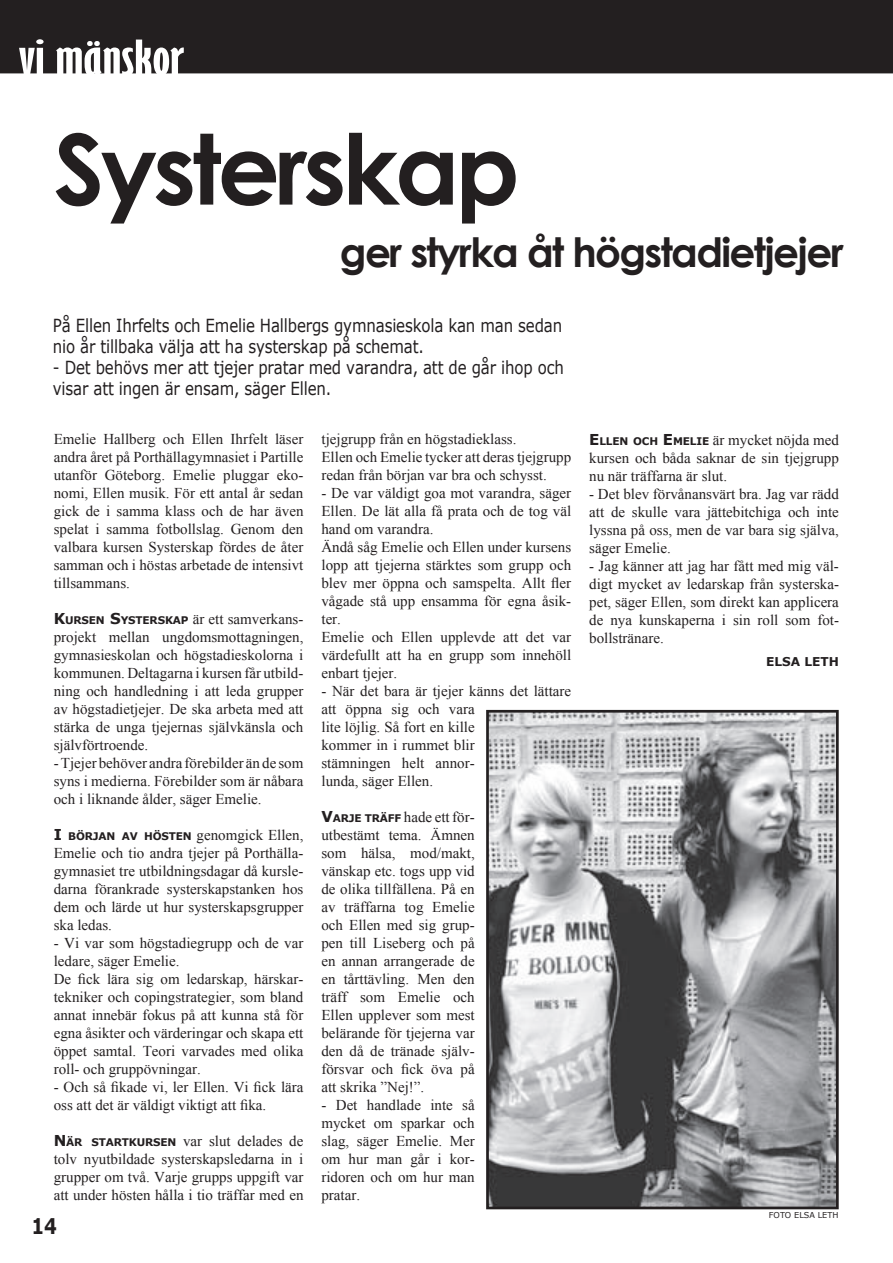
<style>
.page{position:relative;width:893px;height:1263px;background:#fff}
.page>*{position:absolute;margin:0;border:0;box-sizing:border-box;transform-origin:0 0}
.t1{font:700 97.5px "Century Gothic";color:#231f20}
.t2{font:700 extra-condensed 45px "Gill Sans";color:#fff;scale:1.5 1}
.t3{font:700 40.5px "Century Gothic";letter-spacing:-.04em;color:#231f20}
.t4{font:700 21.6px "Verdana";color:#231f20;scale:.83 1}
.t5{font:18px/21px "Verdana";letter-spacing:-.01em;color:#231f20;scale:.83 1}
.t6{font:15px/18px "Times New Roman";color:#231f20;text-align:justify}
.t7{font:700 12.15px "Verdana";color:#231f20}
.t8{font:8.1px "Verdana";color:#231f20}
.s1{font-family:"Verdana";font-weight:700}
.s2{font-family:"Verdana";font-weight:700;font-size:10.5px}
</style>
<div class="page">
<div style="left:0;top:0;width:893px;height:73px;background:#231f20"></div>
<img style="left:490px;top:714px;width:345px;height:491px">
<div style="left:486px;top:710px;width:353px;height:499px;border:3px solid #231f20"></div>
<h2 class="t2" style="left:18px;top:30px;width:112px">vi mänskor</h2>
<h1 class="t1" style="left:54px;top:108px;width:468px">Systerskap</h1>
<h3 class="t3" style="left:340px;top:227px;width:505px">ger styrka åt högstadietjejer</h3>
<p class="t5" style="left:53px;top:314px;width:615px">På Ellen Ihrfelts och Emelie Hallbergs gymnasieskola kan man sedan nio år tillbaka välja att ha systerskap på schemat.</p>
<p class="t5" style="left:53px;top:356px;width:617px">- Det behövs mer att tjejer pratar med varandra, att de går ihop och visar att ingen är ensam, säger Ellen.</p>
<p class="t6" style="left:54px;top:430px;width:251px">Emelie Hallberg och Ellen Ihrfelt läser andra året på Porthällagymnasiet i Partille utanför Göteborg. Emelie pluggar eko&shy;nomi, Ellen musik. För ett antal år sedan gick de i samma klass och de har även spelat i samma fotbollslag. Genom den valbara kursen Systerskap fördes de åter samman och i höstas arbetade de intensivt tillsammans.</p>
<p class="t6" style="left:54px;top:610px;width:251px"><span class="s1">K</span><span class="s2">URSEN</span> <span class="s1">S</span><span class="s2">YSTERSKAP</span> är ett samverkans&shy;projekt mellan ungdomsmottagningen, gymnasieskolan och högstadieskolorna i kommunen. Deltagarna i kursen får utbild&shy;ning och handledning i att leda grupper av högstadietjejer. De ska arbeta med att stärka de unga tjejernas självkänsla och självförtroende.</p>
<p class="t6" style="left:54px;top:754px;width:251px">- Tjejer behöver andra förebilder än de som syns i medierna. Förebilder som är nåbara och i liknande ålder, säger Emelie.</p>
<p class="t6" style="left:54px;top:826px;width:251px"><span class="s1">I</span> <span class="s2">BÖRJAN AV HÖSTEN</span> genomgick Ellen, Emelie och tio andra tjejer på Porthälla&shy;gymnasiet tre utbildningsdagar då kursle&shy;darna förankrade systerskapstanken hos dem och lärde ut hur systerskapsgrupper ska ledas.</p>
<p class="t6" style="left:54px;top:934px;width:251px;text-align:left">- Vi var som högstadiegrupp och de var ledare, säger Emelie.<br>De fick lära sig om ledarskap, härskar&shy;tekniker och copingstrategier, som bland annat innebär fokus på att kunna stå för egna åsikter och värderingar och skapa ett öppet samtal. Teori varvades med olika roll- och gruppövningar.</p>
<p class="t6" style="left:54px;top:1078px;width:251px">- Och så fikade vi, ler Ellen. Vi fick lära oss att det är väldigt viktigt att fika.</p>
<p class="t6" style="left:54px;top:1132px;width:251px"><span class="s1">N</span> <span class="s2">ÄR STARTKURSEN</span> var slut delades de tolv nyutbildade systerskapsledarna in i grupper om två. Varje grupps uppgift var att under hösten hålla i tio träffar med en</p>
<h3 class="t4" style="left:32px;top:1212px;width:32px">14</h3>
<p class="t6" style="left:321px;top:430px;width:251px;text-align:left">tjejgrupp från en högstadieklass.<br>Ellen och Emelie tycker att deras tjejgrupp redan från början var bra och schysst.</p>
<p class="t6" style="left:321px;top:484px;width:251px;text-align:left">- De var väldigt goa mot varandra, säger<br>Ellen. De lät alla få prata och de tog väl hand om varandra.<br>Ändå såg Emelie och Ellen under kursens lopp att tjejerna stärktes som grupp och blev mer öppna och samspelta. Allt fler vågade stå upp ensamma för egna åsik&shy;ter.<br>Emelie och Ellen upplevde att det var värdefullt att ha en grupp som innehöll enbart tjejer.</p>
<p class="t6" style="left:321px;top:682px;width:251px;text-align:left">- När det bara är tjejer känns det lättare att öppna sig och vara<br>lite löjlig. Så fort en kille<br>kommer in i rummet blir<br>stämningen helt annor-<br>lunda, säger Ellen.</p>
<p class="t6" style="left:321px;top:808px;width:155px"><span class="s1">V</span><span class="s2">ARJE TRÄFF</span> hade ett för&shy;utbestämt tema. Ämnen som hälsa, mod/makt, vänskap etc. togs upp vid de olika tillfällena. På en av träffarna tog Emelie och Ellen med sig grup&shy;pen till Liseberg och på en annan arrangerade de en tårttävling. Men den träff som Emelie och Ellen upplever som mest belärande för tjejerna var den då de tränade själv&shy;försvar och fick öva på att skrika ”Nej!”.</p>
<p class="t6" style="left:321px;top:1096px;width:155px">- Det handlade inte så mycket om sparkar och slag, säger Emelie. Mer om hur man går i kor&shy;ridoren och om hur man pratar.</p>
<p class="t6" style="left:589px;top:431px;width:251px"><span class="s1">E</span> <span class="s2">LLEN OCH</span> <span class="s1">E</span> <span class="s2">MELIE</span> är mycket nöjda med kursen och båda saknar de sin tjejgrupp nu när träffarna är slut.</p>
<p class="t6" style="left:589px;top:485px;width:251px">- Det blev förvånansvärt bra. Jag var rädd att de skulle vara jättebitchiga och inte lyssna på oss, men de var bara sig själva, säger Emelie.</p>
<p class="t6" style="left:589px;top:557px;width:251px">- Jag känner att jag har fått med mig väl&shy;digt mycket av ledarskap från systerska&shy;pet, säger Ellen, som direkt kan applicera de nya kunskaperna i sin roll som fot&shy;bollstränare.</p>
<p class="t7" style="left:766px;top:654px;width:74px">ELSA LETH</p>
<p class="t8" style="left:769px;top:1210px;width:7px">foto</p>
<p class="t8" style="left:794px;top:1210px;width:6px">elsa</p>
<p class="t8" style="left:818px;top:1210px;width:6px">leth</p>
</div>
